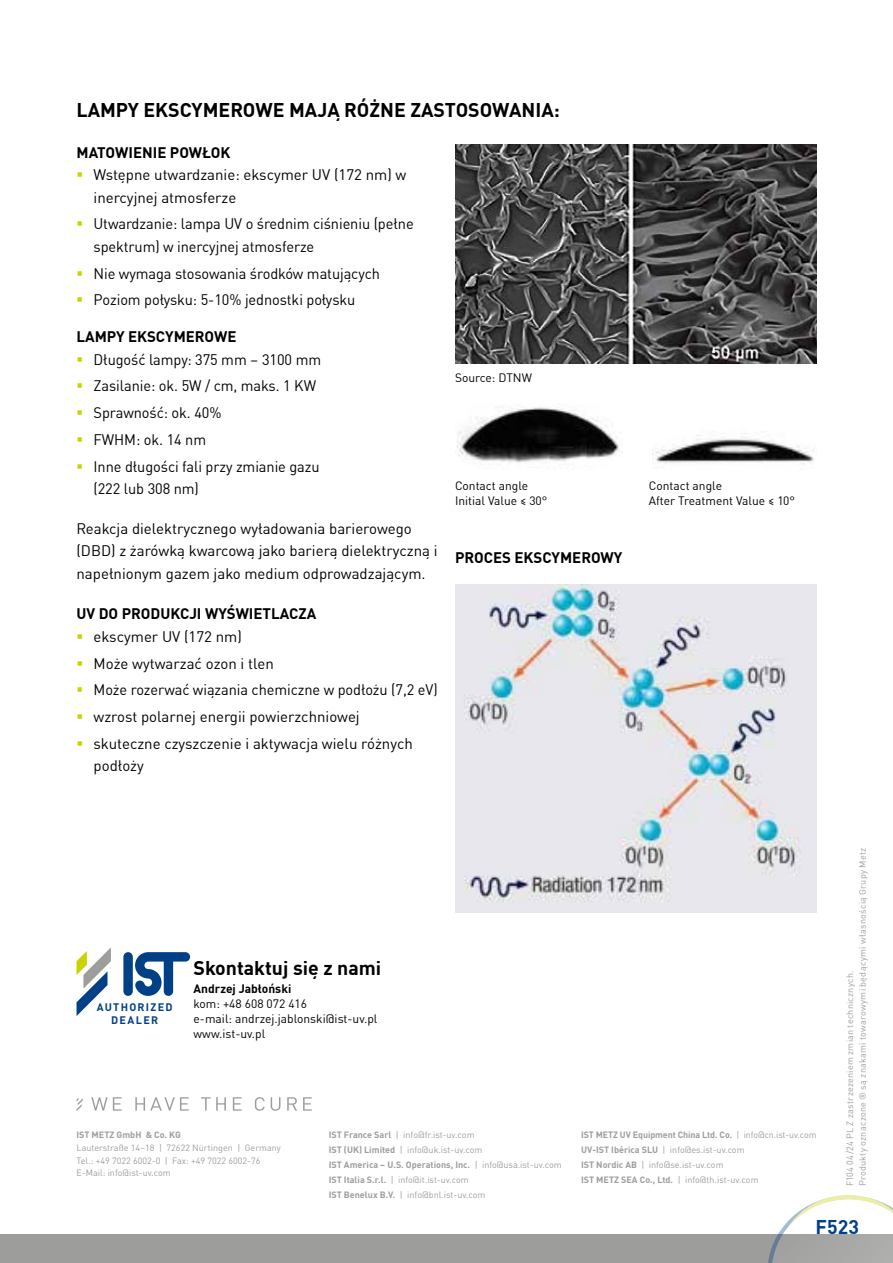
<style>
.page{position:relative;width:893px;height:1263px;background:#fff}
.page>*{position:absolute;margin:0;border:0;box-sizing:border-box;transform-origin:0 0}
.t1{font:700 19.5px "DIN Offc Pro";color:#000}
.t2{font:700 19.5px "DIN Offc Pro";color:#004086}
.t3{font:15px/26.7px "DIN Offc Pro";letter-spacing:-.005em;color:#000}
.t4{font:700 15px "DIN Offc Pro";color:#000}
.t5{font:12px/15px "DIN Offc Pro";color:#000}
.t6{font:700 12px "DIN Offc Pro";color:#000}
.t7{font:700 10.8px/12.5px "DIN Offc Pro";letter-spacing:.115em;color:#004086;text-align:center}
.t8{font:9px/14.9px "DIN Offc Pro";color:#9d9d9c}
.t9{font:9px/12.6px "DIN Offc Pro";letter-spacing:.025em;color:#9d9d9c}
.t10{font:700 9px "DIN Offc Pro";color:#9d9d9c}
.s1{font-weight:700}
</style>
<div class="page">
<svg style="left:91px;top:1097px;width:31px;height:14px"></svg>
<svg style="left:135px;top:1097px;width:54px;height:14px"></svg>
<svg style="left:201px;top:1097px;width:25px;height:14px"></svg>
<svg style="left:233px;top:1097px;width:9px;height:14px"></svg>
<svg style="left:255px;top:1097px;width:10px;height:14px"></svg>
<svg style="left:271px;top:1097px;width:9px;height:14px"></svg>
<svg style="left:287px;top:1097px;width:10px;height:14px"></svg>
<svg style="left:303px;top:1097px;width:9px;height:14px"></svg>
<svg style="left:77px;top:1098px;width:6px;height:13px"></svg>
<div style="left:0;top:1234px;width:893px;height:29px;background:#9d9d9c"></div>
<svg style="left:768px;top:1195px;width:125px;height:68px"></svg>
<img style="left:455px;top:144px;width:361px;height:220px">
<img style="left:455px;top:585px;width:361px;height:328px">
<img style="left:457px;top:407px;width:166px;height:56px">
<img style="left:652px;top:433px;width:162px;height:31px">
<svg style="left:77px;top:947px;width:34px;height:69px"></svg>
<svg style="left:123px;top:952px;width:67px;height:44px"></svg>
<h1 class="t1" style="left:77px;top:95px;width:485px">LAMPY EKSCYMEROWE MAJĄ RÓŻNE ZASTOSOWANIA:</h1>
<p class="t4" style="left:77px;top:141px;width:155px">MATOWIENIE POWŁOK</p>
<p class="t3" style="left:94px;top:163px;width:314px;line-height:22.5px">Wstępne utwardzanie: ekscymer UV (172 nm) w inercyjnej atmosferze</p>
<p class="t3" style="left:94px;top:212px;width:322px;line-height:22.5px">Utwardzanie: lampa UV o średnim ciśnieniu (pełne spektrum) w inercyjnej atmosferze</p>
<p class="t3" style="left:94px;top:259px;width:288px">Nie wymaga stosowania środków matujących<br>Poziom połysku: 5-10% jednostki połysku</p>
<p class="t4" style="left:77px;top:325px;width:161px">LAMPY EKSCYMEROWE</p>
<p class="t3" style="left:94px;top:345px;width:229px">Długość lampy: 375 mm – 3100 mm<br>Zasilanie: ok. 5W / cm, maks. 1 KW<br>Sprawność: ok. 40%<br>FWHM: ok. 14 nm<br>Inne długości fali przy zmianie gazu</p>
<p class="t3" style="left:94px;top:474px;width:107px">(222 lub 308 nm)</p>
<p class="t3" style="left:77px;top:516px;width:363px;line-height:22.5px">Reakcja dielektrycznego wyładowania barierowego (DBD) z żarówką kwarcową jako barierą dielektryczną i napełnionym gazem jako medium odprowadzającym.</p>
<p class="t4" style="left:77px;top:602px;width:241px">UV DO PRODUKCJI WYŚWIETLACZA</p>
<p class="t3" style="left:94px;top:622px;width:346px">ekscymer UV (172 nm)<br>Może wytwarzać ozon i tlen<br>Może rozerwać wiązania chemiczne w podłożu (7,2 eV) wzrost polarnej energii powierzchniowej<br>skuteczne czyszczenie i aktywacja wielu różnych</p>
<p class="t3" style="left:94px;top:752px;width:52px">podłoży</p>
<p class="t5" style="left:455px;top:369px;width:78px">Source: DTNW</p>
<p class="t5" style="left:455px;top:478px;width:94px">Contact angle<br>Initial Value ≤ 30°</p>
<p class="t5" style="left:649px;top:478px;width:148px">Contact angle<br>After Treatment Value ≤ 10°</p>
<p class="t4" style="left:455px;top:546px;width:169px">PROCES EKSCYMEROWY</p>
<p class="t7" style="left:97px;top:1000px;width:77px">AUTHORIZED<br>DEALER</p>
<h1 class="t1" style="left:194px;top:952px;width:189px">Skontaktuj się z nami</h1>
<p class="t6" style="left:194px;top:979px;width:99px">Andrzej Jabłoński</p>
<p class="t5" style="left:194px;top:995px;width:185px">kom: +48 608 072 416<br>e-mail: andrzej.jablonski@ist-uv.pl www.ist-uv.pl</p>
<p class="t10" style="left:77px;top:1128px;width:106px">IST METZ GmbH &amp; Co. KG</p>
<p class="t8" style="left:77px;top:1140px;width:206px;line-height:12.8px">Lauterstraße 14–18 | 72622 Nürtingen | Germany<br>Tel.: +49 7022 6002-0 | Fax: +49 7022 6002-76<br>E-Mail: info@ist-uv.com</p>
<p class="t8" style="left:329px;top:1127px;width:234px"><span class="s1">IST France Sarl</span> | info@fr.ist-uv.com<br><span class="s1">IST (UK) Limited</span> | info@uk.ist-uv.com<br><span class="s1">IST America – U.S. Operations, Inc.</span> | info@usa.ist-uv.com <span class="s1">IST Italia S.r.l.</span> | info@it.ist-uv.com<br><span class="s1">IST Benelux B.V.</span> | info@bnl.ist-uv.com</p>
<p class="t8" style="left:581px;top:1127px;width:237px"><span class="s1">IST METZ UV Equipment China Ltd. Co.</span> | info@cn.ist-uv.com <span class="s1">UV-IST Ibérica SLU</span> | info@es.ist-uv.com<br><span class="s1">IST Nordic AB</span> | info@se.ist-uv.com<br><span class="s1">IST METZ SEA Co., Ltd.</span> | info@th.ist-uv.com</p>
<p class="t9" style="left:843px;top:1186px;width:340px;rotate:-90deg">F104 04/24 PL Z zastrzezeniem zmian technicznych.<br>Produkty oznaczone ® są znakami towarowymi będącymi własnością Grupy Metz</p>
<h1 class="t2" style="left:816px;top:1212px;width:45px">F523</h1>
</div>
